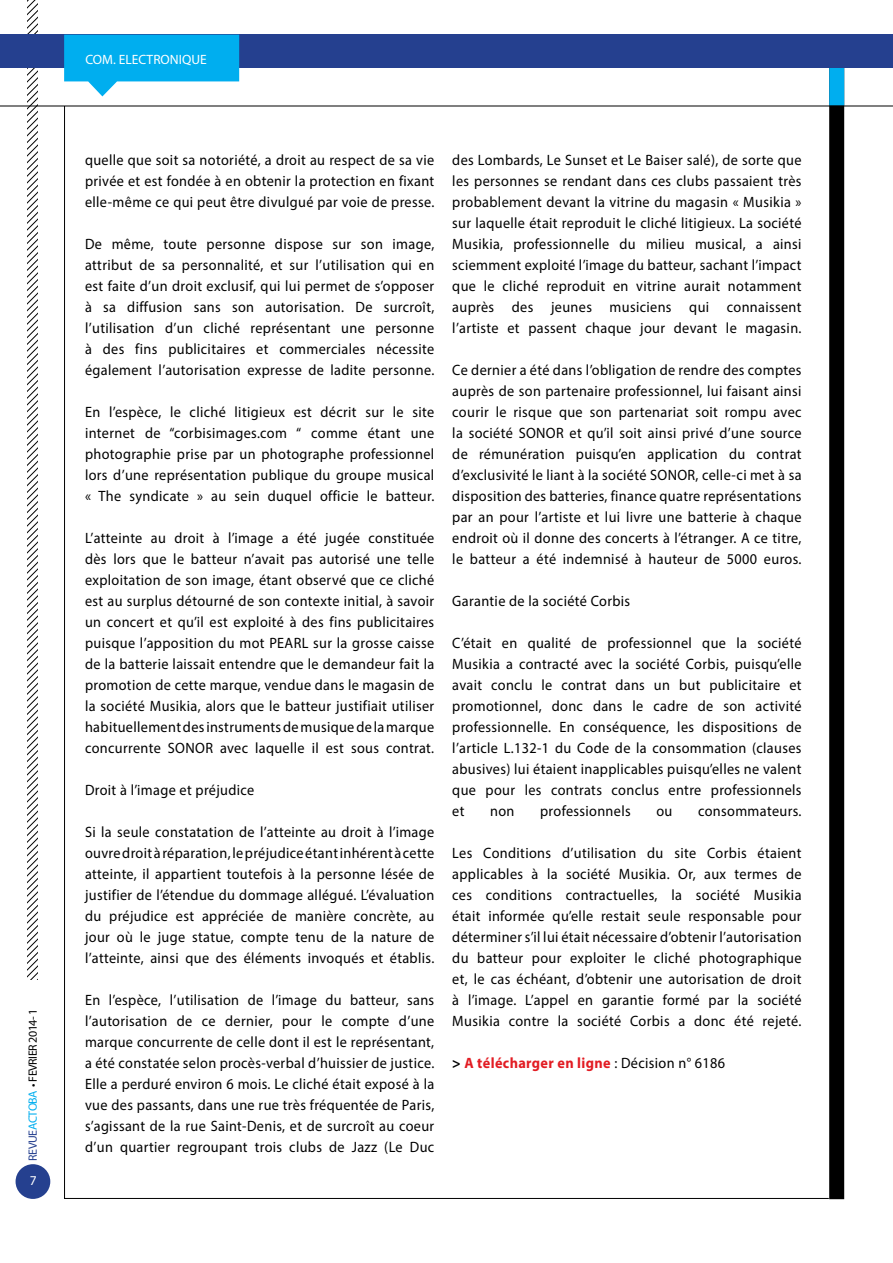
<style>
.page{position:relative;width:893px;height:1263px;background:#fff}
.page>*{position:absolute;margin:0;border:0;box-sizing:border-box;transform-origin:0 0}
.t1{font:15px/21px "Myriad Pro";letter-spacing:.025em;color:#000;text-align:justify;scale:.95 1}
.t2{font:700 15px "Myriad Pro";letter-spacing:.025em;color:#e21c23;scale:.95 1}
.t3{font:13.5px "Myriad Pro";color:#fff}
.t4{font:12px "Myriad Pro";letter-spacing:-.04em;color:#000}
.s1{color:#25408f}
.s2{color:#00aeef}
.s3{color:#000}
.s4{font-weight:400;color:#000}
</style>
<div class="page">
<svg style="left:28px;top:0;width:9px;height:979px"></svg>
<div style="left:16px;top:1164px;width:34px;height:35px;background:#25408f;border-radius:50%"></div>
<div style="left:829px;top:40px;width:15px;height:1159px;background:#000"></div>
<div style="left:829px;top:65px;width:15px;height:41px;background:#00aeef"></div>
<div style="left:0;top:35px;width:893px;height:33px;background:#25408f"></div>
<hr style="left:0;top:106px;width:893px;height:1px;background:#000">
<svg style="left:64px;top:35px;width:175px;height:61px"></svg>
<p class="t4" style="left:25px;top:1160px;width:153px;rotate:-90deg"><span class="s1">REVUE</span><span class="s2">ACTOBA</span> • FEVRIER 2014- 1</p>
<p class="t3" style="left:30px;top:1172px;width:8px">7</p>
<p class="t3" style="left:85px;top:51px;width:123px">COM. ELECTRONIQUE</p>
<p class="t1" style="left:85px;top:149px;width:369px">quelle que soit sa notoriété, a droit au respect de sa vie privée et est fondée à en obtenir la protection en fixant elle-même ce qui peut être divulgué par voie de presse.</p>
<p class="t1" style="left:85px;top:233px;width:369px">De même, toute personne dispose sur son image, attribut de sa personnalité, et sur l’utilisation qui en est faite d’un droit exclusif, qui lui permet de s’opposer à sa diffusion sans son autorisation. De surcroît, l’utilisation d’un cliché représentant une personne à des fins publicitaires et commerciales nécessite également l’autorisation expresse de ladite personne.</p>
<p class="t1" style="left:85px;top:401px;width:369px">En l’espèce, le cliché litigieux est décrit sur le site internet de “corbisimages.com “ comme étant une photographie prise par un photographe professionnel lors d’une représentation publique du groupe musical « The syndicate » au sein duquel officie le batteur.</p>
<p class="t1" style="left:85px;top:527px;width:369px">L’atteinte au droit à l’image a été jugée constituée dès lors que le batteur n’avait pas autorisé une telle exploitation de son image, étant observé que ce cliché est au surplus détourné de son contexte initial, à savoir un concert et qu’il est exploité à des fins publicitaires puisque l’apposition du mot PEARL sur la grosse caisse de la batterie laissait entendre que le demandeur fait la promotion de cette marque, vendue dans le magasin de la société Musikia, alors que le batteur justifiait utiliser habituellement des instruments de musique de la marque concurrente SONOR avec laquelle il est sous contrat.</p>
<p class="t1" style="left:85px;top:779px;width:180px">Droit à l’image et préjudice</p>
<p class="t1" style="left:85px;top:821px;width:369px">Si la seule constatation de l’atteinte au droit à l’image ouvre droit à réparation, le préjudice étant inhérent à cette atteinte, il appartient toutefois à la personne lésée de justifier de l’étendue du dommage allégué. L’évaluation du préjudice est appréciée de manière concrète, au jour où le juge statue, compte tenu de la nature de l’atteinte, ainsi que des éléments invoqués et établis.</p>
<p class="t1" style="left:85px;top:989px;width:369px">En l’espèce, l’utilisation de l’image du batteur, sans l’autorisation de ce dernier, pour le compte d’une marque concurrente de celle dont il est le représentant, a été constatée selon procès-verbal d’huissier de justice.<br>Elle a perduré environ 6 mois. Le cliché était exposé à la vue des passants, dans une rue très fréquentée de Paris, s’agissant de la rue Saint-Denis, et de surcroît au coeur d’un quartier regroupant trois clubs de Jazz (Le Duc</p>
<p class="t1" style="left:452px;top:149px;width:369px">des Lombards, Le Sunset et Le Baiser salé), de sorte que les personnes se rendant dans ces clubs passaient très probablement devant la vitrine du magasin « Musikia » sur laquelle était reproduit le cliché litigieux. La société Musikia, professionnelle du milieu musical, a ainsi sciemment exploité l’image du batteur, sachant l’impact que le cliché reproduit en vitrine aurait notamment auprès des jeunes musiciens qui connaissent l’artiste et passent chaque jour devant le magasin.</p>
<p class="t1" style="left:452px;top:359px;width:369px">Ce dernier a été dans l’obligation de rendre des comptes auprès de son partenaire professionnel, lui faisant ainsi courir le risque que son partenariat soit rompu avec la société SONOR et qu’il soit ainsi privé d’une source de rémunération puisqu’en application du contrat d’exclusivité le liant à la société SONOR, celle-ci met à sa disposition des batteries, finance quatre représentations par an pour l’artiste et lui livre une batterie à chaque endroit où il donne des concerts à l’étranger. A ce titre, le batteur a été indemnisé à hauteur de 5000 euros.</p>
<p class="t1" style="left:452px;top:590px;width:189px">Garantie de la société Corbis</p>
<p class="t1" style="left:452px;top:632px;width:369px">C’était en qualité de professionnel que la société Musikia a contracté avec la société Corbis, puisqu’elle avait conclu le contrat dans un but publicitaire et promotionnel, donc dans le cadre de son activité professionnelle. En conséquence, les dispositions de l’article L.132-1 du Code de la consommation (clauses abusives) lui étaient inapplicables puisqu’elles ne valent que pour les contrats conclus entre professionnels et</p>
<p class="t1" style="left:490px;top:800px;width:27px">non</p>
<p class="t1" style="left:540px;top:800px;width:97px">professionnels</p>
<p class="t1" style="left:656px;top:800px;width:18px">ou</p>
<p class="t1" style="left:698px;top:800px;width:110px">consommateurs.</p>
<p class="t1" style="left:452px;top:842px;width:369px">Les Conditions d’utilisation du site Corbis étaient applicables à la société Musikia. Or, aux termes de ces conditions contractuelles, la société Musikia était informée qu’elle restait seule responsable pour déterminer s’il lui était nécessaire d’obtenir l’autorisation du batteur pour exploiter le cliché photographique et, le cas échéant, d’obtenir une autorisation de droit à l’image. L’appel en garantie formé par la société Musikia contre la société Corbis a donc été rejeté.</p>
<p class="t2" style="left:452px;top:1053px;width:289px"><span class="s3">&gt;</span> A télécharger en ligne <span class="s4">: Décision n° 6186</span></p>
</div>
